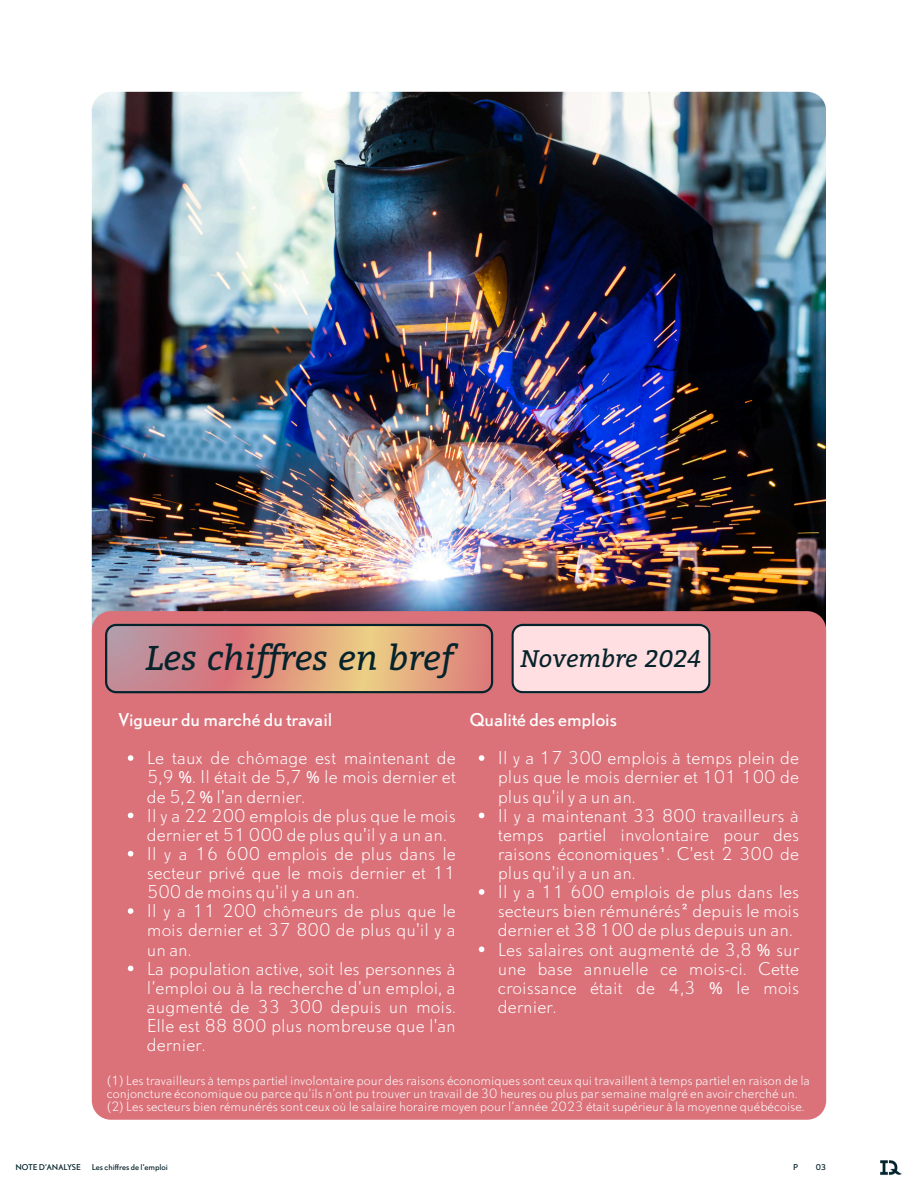
<style>
.page{position:relative;width:918px;height:1188px;background:#fff}
.page>*{position:absolute;margin:0;border:0;box-sizing:border-box;transform-origin:0 0}
.t1{font:italic 34.5px "Bitter";color:#06232c}
.t2{font:italic 24px "Bitter";color:#06232c}
.t3{font:300 16.5px/19.2px "DTL Nobel T";color:#fff;text-align:justify}
.t4{font:16.5px "DTL Nobel T";color:#fff}
.t5{font:300 12px/13px "DTL Nobel T";color:#fff}
.t6{font:7.5px "DTL Nobel T";color:#06232c}
.s1{font-family:"Noto Sans";font-weight:400}
</style>
<div class="page">
<img style="left:880px;top:1160px;width:22px;height:15px">
<img style="left:92px;top:92px;width:733px;height:552px;border-radius:19px">
<div style="left:92px;top:611px;width:734px;height:509px;background:#db727a"></div>
<svg style="left:105px;top:624px;width:388px;height:69px;background:#cc917e"></svg>
<svg style="left:511px;top:624px;width:200px;height:69px;background:#ebcfd2"></svg>
<svg style="left:128px;top:755px;width:5px;height:6px"></svg>
<svg style="left:128px;top:813px;width:5px;height:5px"></svg>
<svg style="left:128px;top:851px;width:5px;height:6px"></svg>
<svg style="left:128px;top:908px;width:5px;height:6px"></svg>
<svg style="left:128px;top:966px;width:5px;height:5px"></svg>
<svg style="left:479px;top:755px;width:5px;height:6px"></svg>
<svg style="left:479px;top:813px;width:5px;height:5px"></svg>
<svg style="left:479px;top:889px;width:5px;height:6px"></svg>
<svg style="left:479px;top:947px;width:5px;height:5px"></svg>
<h1 class="t1" style="left:145px;top:632px;width:309px">Les chiffres en bref</h1>
<h2 class="t2" style="left:520px;top:640px;width:183px">Novembre 2024</h2>
<p class="t4" style="left:119px;top:708px;width:215px">Vigueur du marché du travail</p>
<p class="t3" style="left:147px;top:748px;width:311px">Le taux de chômage est maintenant de 5,9 <span class="s1">%</span>. Il était de 5,7 <span class="s1">%</span> le mois dernier et de 5,2 <span class="s1">%</span> l'an dernier.</p>
<h3 class="t3" style="left:147px;top:806px;width:311px">Il y a 22 200 emplois de plus que le mois dernier et 51 000 de plus qu'il y a un an.</h3>
<p class="t3" style="left:147px;top:844px;width:311px">Il y a 16 600 emplois de plus dans le secteur privé que le mois dernier et 11<br>500 de moins qu'il y a un an.</p>
<p class="t3" style="left:147px;top:901px;width:311px">Il y a 11 200 chômeurs de plus que le mois dernier et 37 800 de plus qu'il y a un an.</p>
<p class="t3" style="left:147px;top:959px;width:311px">La population active, soit les personnes à l’emploi ou à la recherche d’un emploi, a augmenté de 33 300 depuis un mois.<br>Elle est 88 800 plus nombreuse que l'an dernier.</p>
<p class="t4" style="left:470px;top:708px;width:149px">Qualité des emplois</p>
<h4 class="t3" style="left:498px;top:748px;width:303px">Il y a 17 300 emplois à temps plein de plus que le mois dernier et 101 100 de plus qu'il y a un an.</h4>
<h5 class="t3" style="left:498px;top:806px;width:303px">Il y a maintenant 33 800 travailleurs à temps partiel involontaire pour des raisons économiques¹. C'est 2 300 de plus qu'il y a un an.</h5>
<p class="t3" style="left:498px;top:882px;width:303px">Il y a 11 600 emplois de plus dans les secteurs bien rémunérés² depuis le mois dernier et 38 100 de plus depuis un an.</p>
<p class="t3" style="left:498px;top:939px;width:303px">Les salaires ont augmenté de 3,8 <span class="s1">%</span> sur une base annuelle ce mois-ci. Cette croissance était de 4,3 <span class="s1">%</span> le mois dernier.</p>
<p class="t5" style="left:107px;top:1074px;width:705px">(1) Les travailleurs à temps partiel involontaire pour des raisons économiques sont ceux qui travaillent à temps partiel en raison de la conjoncture économique ou parce qu’ils n’ont pu trouver un travail de 30 heures ou plus par semaine malgré en avoir cherché un. (2) Les secteurs bien rémunérés sont ceux où le salaire horaire moyen pour l’année 2023 était supérieur à la moyenne québécoise.</p>
<h3 class="t6" style="left:15px;top:1162px;width:67px">NOTE D’ANALYSE</h3>
<p class="t6" style="left:92px;top:1162px;width:78px">Les chiffres de l’emploi</p>
<p class="t6" style="left:793px;top:1162px;width:6px">P</p>
<p class="t6" style="left:816px;top:1162px;width:12px">03</p>
</div>
